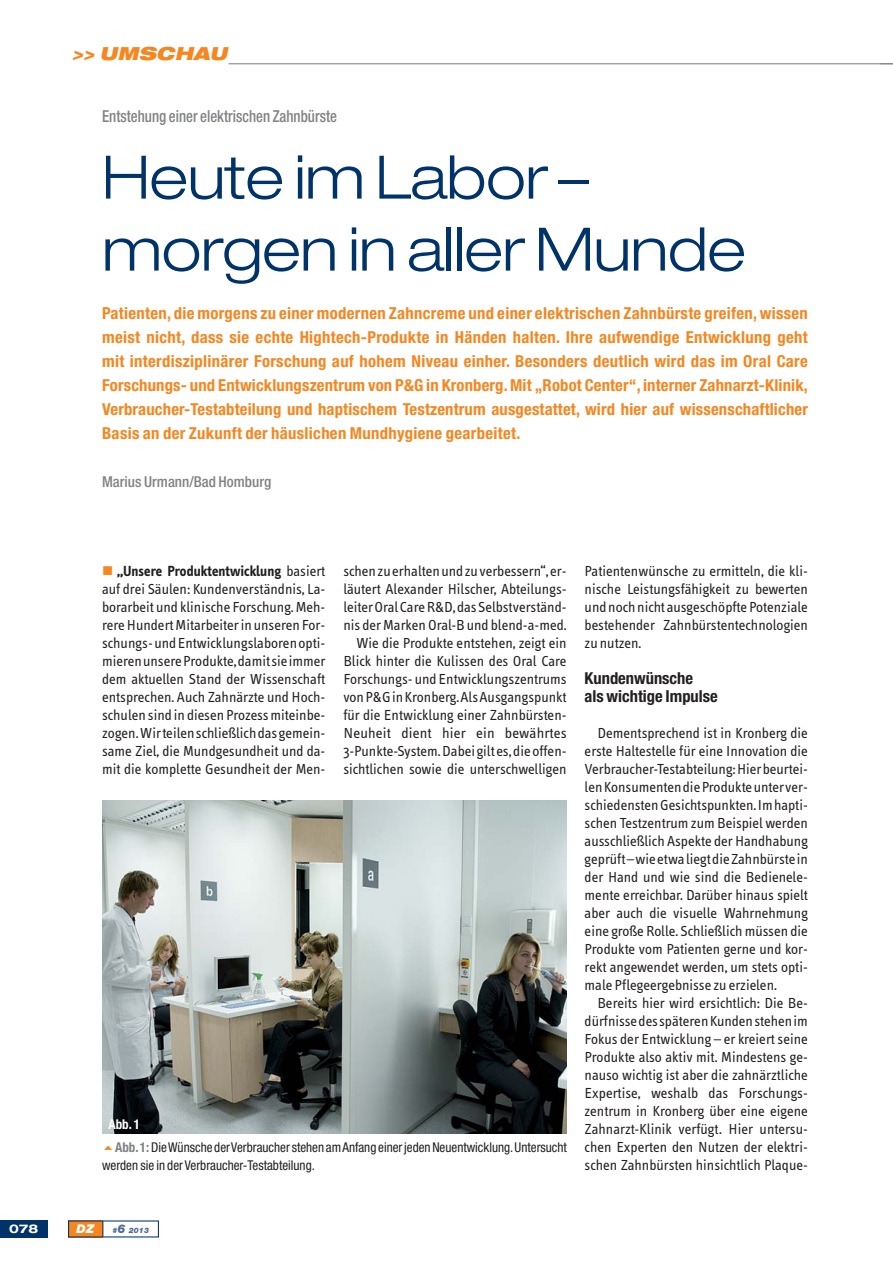
<style>
.page{position:relative;width:893px;height:1263px;background:#fff}
.page>*{position:absolute;margin:0;border:0;box-sizing:border-box;transform-origin:0 0}
.t1{font:300 expanded 60px/72px "Helvetica Neue";letter-spacing:-.01em;color:#003369}
.t2{font:italic 900 expanded 18px "Helvetica Neue";color:#f6861f}
.t3{font:700 condensed 16.5px/24px "Helvetica Neue";letter-spacing:.02em;color:#f6861f;text-align:justify}
.t4{font:500 condensed 16.5px "Helvetica Neue";color:#808285;scale:.9 1}
.t5{font:700 condensed 16.5px/18px "Helvetica Neue";color:#231f20}
.t6{font:15px/18px "Info Text";color:#231f20;text-align:justify}
.t7{font:500 condensed 15px "Helvetica Neue";color:#808285}
.t8{font:condensed 13.5px/23.5px "Helvetica Neue";color:#231f20}
.t9{font:700 expanded 12px "Helvetica Neue";color:#fff}
.t10{font:italic 900 12px "Helvetica Neue";color:#fff}
.t11{font:italic 900 7.5px "Helvetica Neue";color:#516b98}
.s1{color:#f6861f}
.s2{font-weight:700}
.s3{font-weight:700;color:#fff}
.s4{font-weight:700;color:#808285}
.s5{font-size:12px}
</style>
<div class="page">
<div style="left:68px;top:1220px;width:35px;height:17px;background:#f6861f"></div>
<div style="left:0;top:1220px;width:48px;height:17px;background:#003369"></div>
<svg style="left:102px;top:1221px;width:1px;height:16px"></svg>
<hr style="left:229px;top:63px;width:664px;height:1px;background:#808285">
<img style="left:102px;top:800px;width:465px;height:334px">
<p class="t2" style="left:72px;top:45px;width:160px">&gt;&gt; UMSCHAU</p>
<p class="t4" style="left:102px;top:111px;width:263px">Entstehung einer elektrischen Zahnbürste</p>
<h1 class="t1" style="left:102px;top:149px;width:645px">Heute im Labor – morgen in aller Munde</h1>
<p class="t3" style="left:102px;top:302px;width:707px">Patienten, die morgens zu einer modernen Zahncreme und einer elektrischen Zahnbürste greifen, wissen meist nicht, dass sie echte Hightech-Produkte in Händen halten. Ihre aufwendige Entwicklung geht mit interdisziplinärer Forschung auf hohem Niveau einher. Besonders deutlich wird das im Oral Care Forschungs- und Entwicklungszentrum von P&amp;G in Kronberg. Mit „Robot Center“, interner Zahnarzt-Klinik, Verbraucher-Testabteilung und haptischem Testzentrum ausgestattet, wird hier auf wissenschaftlicher Basis an der Zukunft der häuslichen Mundhygiene gearbeitet.</p>
<p class="t7" style="left:102px;top:476px;width:171px">Marius Urmann/Bad Homburg</p>
<p class="t6" style="left:102px;top:563px;width:225px"><span class="s1">■</span> <span class="s2">„Unsere Produktentwicklung</span> basiert auf drei Säulen: Kundenverständnis, La&shy;borarbeit und klinische Forschung. Meh&shy;rere Hundert Mitarbeiter in unseren For&shy;schungs- und Entwicklungslaboren opti&shy;mieren unsere Produkte, damit sie immer dem aktuellen Stand der Wissenschaft entsprechen. Auch Zahnärzte und Hoch&shy;schulen sind in diesen Prozess miteinbe&shy;zogen. Wir teilen schließlich das gemein&shy;same Ziel, die Mundgesundheit und da&shy;mit die komplette Gesundheit der Men-</p>
<p class="t6" style="left:343px;top:563px;width:225px;text-align:right">schen zu erhalten und zu verbessern“, er&shy;läutert Alexander Hilscher, Abteilungs&shy;leiter Oral Care R&amp;D, das Selbstverständ&shy;nis der Marken Oral-B und blend-a-med.<br>Wie die Produkte entstehen, zeigt ein Blick hinter die Kulissen des Oral Care Forschungs- und Entwicklungszentrums von P&amp;G in Kronberg. Als Ausgangspunkt für die Entwicklung einer Zahnbürsten-Neuheit dient hier ein bewährtes 3-Punkte-System. Dabei gilt es, die offen&shy;sichtlichen sowie die unterschwelligen</p>
<p class="t6" style="left:585px;top:563px;width:225px">Patientenwünsche zu ermitteln, die kli&shy;nische Leistungsfähigkeit zu bewerten und noch nicht ausgeschöpfte Potenziale bestehender Zahnbürstentechnologien zu nutzen.</p>
<p class="t5" style="left:585px;top:671px;width:135px">Kundenwünsche<br>als wichtige Impulse</p>
<p class="t6" style="left:585px;top:725px;width:225px;text-indent:13px">Dementsprechend ist in Kronberg die erste Haltestelle für eine Innovation die Verbraucher-Testabteilung: Hier beurtei&shy;len Konsumenten die Produkte unter ver&shy;schiedensten Gesichtspunkten. Im hapti&shy;schen Testzentrum zum Beispiel werden ausschließlich Aspekte der Handhabung geprüft – wie etwa liegt die Zahnbürste in der Hand und wie sind die Bedienele&shy;mente erreichbar. Darüber hinaus spielt aber auch die visuelle Wahrnehmung eine große Rolle. Schließlich müssen die Produkte vom Patienten gerne und kor&shy;rekt angewendet werden, um stets opti&shy;male Pflegeergebnisse zu erzielen.</p>
<p class="t6" style="left:585px;top:995px;width:225px;text-indent:13px">Bereits hier wird ersichtlich: Die Be&shy;dürfnisse des späteren Kunden stehen im Fokus der Entwicklung – er kreiert seine Produkte also aktiv mit. Mindestens ge&shy;nauso wichtig ist aber die zahnärztliche Expertise, weshalb das Forschungs&shy;zentrum in Kronberg über eine eigene Zahnarzt-Klinik verfügt. Hier untersu&shy;chen Experten den Nutzen der elektri&shy;schen Zahnbürsten hinsichtlich Plaque-</p>
<p class="t8" style="left:115px;top:1113px;width:453px;text-indent:-7px"><span class="s3">Abb. 1<br></span><span class="s4">Abb. 1:</span> Die Wünsche der Verbraucher stehen am Anfang einer jeden Neuentwicklung. Untersucht</p>
<p class="t8" style="left:102px;top:1155px;width:214px">werden sie in der Verbraucher-Testabteilung.</p>
<p class="t9" style="left:9px;top:1224px;width:31px">078</p>
<p class="t10" style="left:77px;top:1224px;width:19px">DZ</p>
<p class="t11" style="left:112px;top:1227px;width:38px">#<span class="s5">6</span> 2013</p>
</div>
